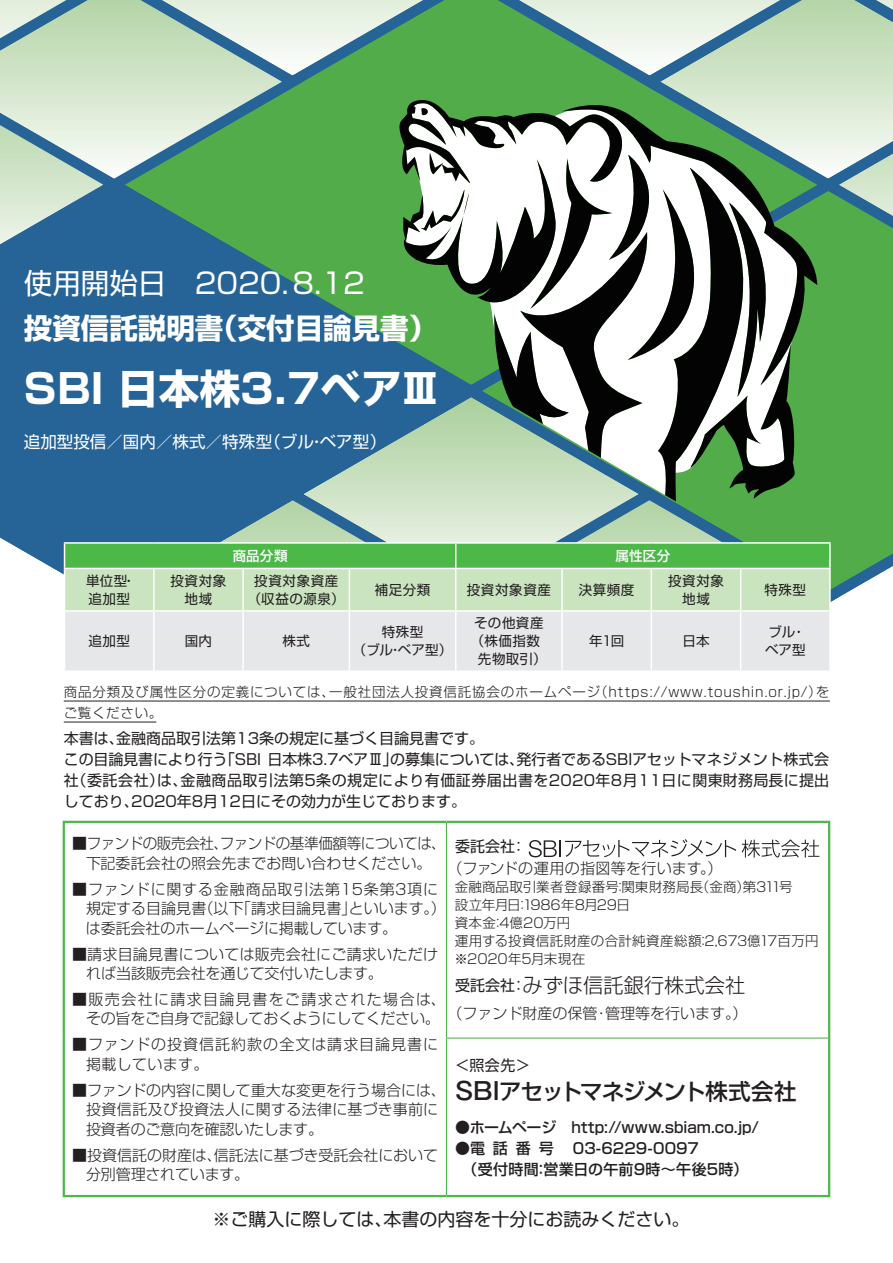
<style>
.page{position:relative;width:893px;height:1263px;background:#fff}
.page>*{position:absolute;margin:0;border:0;box-sizing:border-box;transform-origin:0 0}
.t1{font:700 40.5px "Shin Go Pr 5";letter-spacing:.01em;color:#fff}
.t2{font:700 28.5px "Shin Go Pr 5";color:#fff}
.t3{font:28.5px "Shin Go Pr 5";color:#fff}
.t4{font:500 22.5px "Shin Go Pr 5";letter-spacing:-.07em;color:#231f20}
.t5{font:300 20.25px "Shin Go Pr 5";color:#231f20}
.t6{font:18px "Shin Go Pr 5";color:#231f20}
.t7{font:16.5px "Shin Go Pr 5";letter-spacing:.005em;color:#fff}
.t8{font:300 15px/19.5px "Shin Go Pr 5";color:#231f20}
.t9{font:15px/21px "Shin Go Pr 5";letter-spacing:.015em;color:#231f20}
.t10{font:500 15px/21px "Shin Go Pr 5";letter-spacing:.01em;color:#231f20}
.t11{font:300 15px/19.5px "Shin Go Pr 5";letter-spacing:-.02em;color:#231f20;text-align:center}
.t12{font:300 15px/19.5px "Shin Go Pr 5";letter-spacing:.065em;color:#231f20}
.t13{font:300 15px "Shin Go Pr 5";letter-spacing:.02em;color:#231f20}
.t14{font:15px "Shin Go Pr 5";color:#231f20}
.t15{font:300 13.5px/18px "Shin Go Pr 5";letter-spacing:.005em;color:#231f20}
.t16{font:13.5px/18px "Shin Go Pr 5";letter-spacing:.04em;color:#231f20;text-align:center}
.t17{font:300 13.5px/21px "Shin Go Pr 5";letter-spacing:.06em;color:#231f20}
.t18{font:500 13.5px "Shin Go Pr 5";letter-spacing:.02em;color:#fff}
.s1{font-style:inherit}
.s2{font-weight:400;font-size:15px}
.s3{font-family:"Gothic MB101 Pr 5";font-size:24px}
</style>
<div class="page">
<div style="left:65px;top:612px;width:764px;height:58px;background:#e6e7e9"></div>
<svg style="left:0;top:0;width:893px;height:610px;background:#7aa792"></svg>
<hr style="left:154px;top:542px;width:89px;height:2px;background:#fff">
<hr style="left:243px;top:542px;width:106px;height:2px;background:#fff">
<hr style="left:349px;top:542px;width:107px;height:2px;background:#fff">
<hr style="left:456px;top:542px;width:106px;height:2px;background:#fff">
<hr style="left:562px;top:542px;width:89px;height:2px;background:#fff">
<hr style="left:651px;top:542px;width:90px;height:2px;background:#fff">
<hr style="left:741px;top:542px;width:90px;height:2px;background:#fff">
<hr style="left:64px;top:569px;width:1px;height:41px;background:#fff">
<hr style="left:829px;top:569px;width:2px;height:41px;background:#fff">
<hr style="left:153px;top:569px;width:2px;height:41px;background:#fff">
<hr style="left:154px;top:568px;width:89px;height:1px;background:#fff">
<hr style="left:242px;top:569px;width:2px;height:41px;background:#fff">
<hr style="left:243px;top:568px;width:106px;height:1px;background:#fff">
<hr style="left:349px;top:569px;width:1px;height:41px;background:#fff">
<hr style="left:349px;top:568px;width:107px;height:1px;background:#fff">
<hr style="left:455px;top:569px;width:1px;height:41px;background:#fff">
<hr style="left:456px;top:568px;width:106px;height:1px;background:#fff">
<hr style="left:561px;top:569px;width:2px;height:41px;background:#fff">
<hr style="left:562px;top:568px;width:89px;height:1px;background:#fff">
<hr style="left:651px;top:569px;width:1px;height:41px;background:#fff">
<hr style="left:651px;top:568px;width:90px;height:1px;background:#fff">
<hr style="left:740px;top:569px;width:1px;height:41px;background:#fff">
<hr style="left:741px;top:568px;width:90px;height:1px;background:#fff">
<hr style="left:153px;top:612px;width:2px;height:58px;background:#fff">
<hr style="left:242px;top:612px;width:2px;height:58px;background:#fff">
<hr style="left:349px;top:612px;width:1px;height:58px;background:#fff">
<hr style="left:455px;top:612px;width:1px;height:58px;background:#fff">
<hr style="left:561px;top:612px;width:2px;height:58px;background:#fff">
<hr style="left:651px;top:612px;width:1px;height:58px;background:#fff">
<hr style="left:740px;top:612px;width:1px;height:58px;background:#fff">
<hr style="left:64px;top:701px;width:766px;height:1px;background:#231f20">
<hr style="left:64px;top:722px;width:92px;height:1px;background:#231f20">
<hr style="left:63px;top:821px;width:383px;height:2px;background:#4cb848">
<hr style="left:63px;top:823px;width:2px;height:215px;background:#4cb848">
<hr style="left:63px;top:1038px;width:2px;height:157px;background:#4cb848">
<hr style="left:63px;top:1195px;width:383px;height:2px;background:#4cb848">
<hr style="left:446px;top:821px;width:384px;height:2px;background:#4cb848">
<hr style="left:828px;top:823px;width:2px;height:215px;background:#4cb848">
<hr style="left:828px;top:1038px;width:2px;height:157px;background:#4cb848">
<hr style="left:446px;top:1195px;width:384px;height:2px;background:#4cb848">
<hr style="left:446px;top:823px;width:1px;height:214px;background:#4cb848">
<hr style="left:446px;top:1037px;width:382px;height:1px;background:#4cb848">
<hr style="left:446px;top:1038px;width:1px;height:157px;background:#4cb848">
<svg style="left:529px;top:839px;width:207px;height:18px"></svg>
<svg style="left:742px;top:840px;width:77px;height:17px"></svg>
<h2 class="t3" style="left:24px;top:260px;width:342px">使用開始日　2020.8.12</h2>
<h2 class="t2" style="left:24px;top:306px;width:415px">投資信託説明書（交付目論見書）</h2>
<h1 class="t1" style="left:24px;top:356px;width:418px">SBI 日本株3.7ベアⅢ</h1>
<p class="t7" style="left:24px;top:428px;width:364px">追加型投信／国内／株式／特殊型（ブル・ベア型）</p>
<p class="t18" style="left:233px;top:545px;width:56px">商品分類</p>
<p class="t18" style="left:615px;top:545px;width:56px">属性区分</p>
<p class="t16" style="left:86px;top:570px;width:51px;text-align:left">単位型・追加型</p>
<p class="t16" style="left:170px;top:570px;width:57px">投資対象地域</p>
<p class="t16" style="left:248px;top:570px;width:98px">投資対象資産（収益の源泉）</p>
<p class="t16" style="left:375px;top:579px;width:57px">補足分類</p>
<p class="t16" style="left:467px;top:579px;width:86px">投資対象資産</p>
<p class="t16" style="left:579px;top:579px;width:57px">決算頻度</p>
<p class="t16" style="left:668px;top:570px;width:57px">投資対象地域</p>
<p class="t16" style="left:764px;top:579px;width:43px">特殊型</p>
<p class="t16" style="left:88px;top:631px;width:43px">追加型</p>
<p class="t16" style="left:185px;top:631px;width:29px">国内</p>
<p class="t16" style="left:282px;top:631px;width:29px">株式</p>
<p class="t16" style="left:353px;top:622px;width:101px">特殊型<br>（ブル・ベア型）</p>
<p class="t16" style="left:471px;top:613px;width:77px">その他資産（株価指数先物取引）</p>
<p class="t16" style="left:589px;top:631px;width:37px">年1回</p>
<p class="t16" style="left:682px;top:631px;width:28px">日本</p>
<p class="t16" style="left:765px;top:622px;width:42px;text-align:left">ブル・ベア型</p>
<p class="t17" style="left:64px;top:680px;width:767px">商品分類及び属性区分の定義については、一般社団法人投資信託協会のホームページ（https://www.toushin.or.jp/）をご覧ください。</p>
<p class="t9" style="left:64px;top:726px;width:767px"><span class="s1">本書は、金融商品取引法第13条の規定に基づく目論見書です。<br>この目論見書により行う「SBI 日本株3.7ベアⅢ」</span>の募集については、発行者であるSBIアセットマネジメント株式会社（委託会社）は、金融商品取引法第5条の規定により有価証券届出書を2020年8月11日に関東財務局長に提出しており、2020年8月12日にその効力が生じております。</p>
<p class="t11" style="left:72px;top:832px;width:375px">■ファンドの販売会社、ファンドの基準価額等については、下記委託会社の照会先までお問い合わせください。</p>
<p class="t8" style="left:86px;top:878px;width:361px;text-indent:-14px">■ファンドに関する金融商品取引法第15条第3項に規定する目論見書（以下「請求目論見書」といいます。）は委託会社のホームページに掲載しています。</p>
<p class="t8" style="left:86px;top:943px;width:354px;text-indent:-14px">■請求目論見書については販売会社にご請求いただければ当該販売会社を通じて交付いたします。</p>
<p class="t8" style="left:72px;top:988px;width:375px;text-align:center">■販売会社に請求目論見書をご請求された場合は、その旨をご自身で記録しておくようにしてください。</p>
<p class="t12" style="left:86px;top:1033px;width:354px;text-indent:-14px">■ファンドの投資信託約款の全文は請求目論見書に掲載しています。</p>
<p class="t8" style="left:86px;top:1079px;width:361px;text-indent:-14px">■ファンドの内容に関して重大な変更を行う場合には、投資信託及び投資法人に関する法律に基づき事前に投資者のご意向を確認いたします。</p>
<p class="t8" style="left:86px;top:1144px;width:354px;text-indent:-14px">■投資信託の財産は、信託法に基づき受託会社において分別管理されています。</p>
<p class="t14" style="left:455px;top:834px;width:73px">委託会社：</p>
<p class="t13" style="left:447px;top:856px;width:276px">（ファンドの運用の指図等を行います。）</p>
<p class="t15" style="left:455px;top:876px;width:366px">金融商品取引業者登録番号：関東財務局長（金商）第311号<br>設立年月日：1986年8月29日<br>資本金：4億20万円<br>運用する投資信託財産の合計純資産総額：2,673億17百万円※2020年5月末現在</p>
<h3 class="t5" style="left:455px;top:968px;width:292px"><span class="s2">受託会社：</span>みずほ信託銀行株式会社</h3>
<p class="t8" style="left:447px;top:1002px;width:301px">（ファンド財産の保管・管理等を行います。）</p>
<p class="t14" style="left:455px;top:1053px;width:77px">＜照会先＞</p>
<h3 class="t4" style="left:455px;top:1072px;width:343px"><span class="s3">SBI</span>アセットマネジメント株式会社</h3>
<p class="t10" style="left:455px;top:1115px;width:305px">●ホームページ　http://www.sbiam.co.jp/</p>
<p class="t10" style="left:455px;top:1136px;width:100px">●電話番号</p>
<p class="t10" style="left:455px;top:1136px;width:295px;text-indent:118px">03-6229-0097<br>　（受付時間：営業日の午前9時～午後5時）</p>
<p class="t6" style="left:212px;top:1204px;width:479px">※ご購入に際しては、本書の内容を十分にお読みください。</p>
</div>
